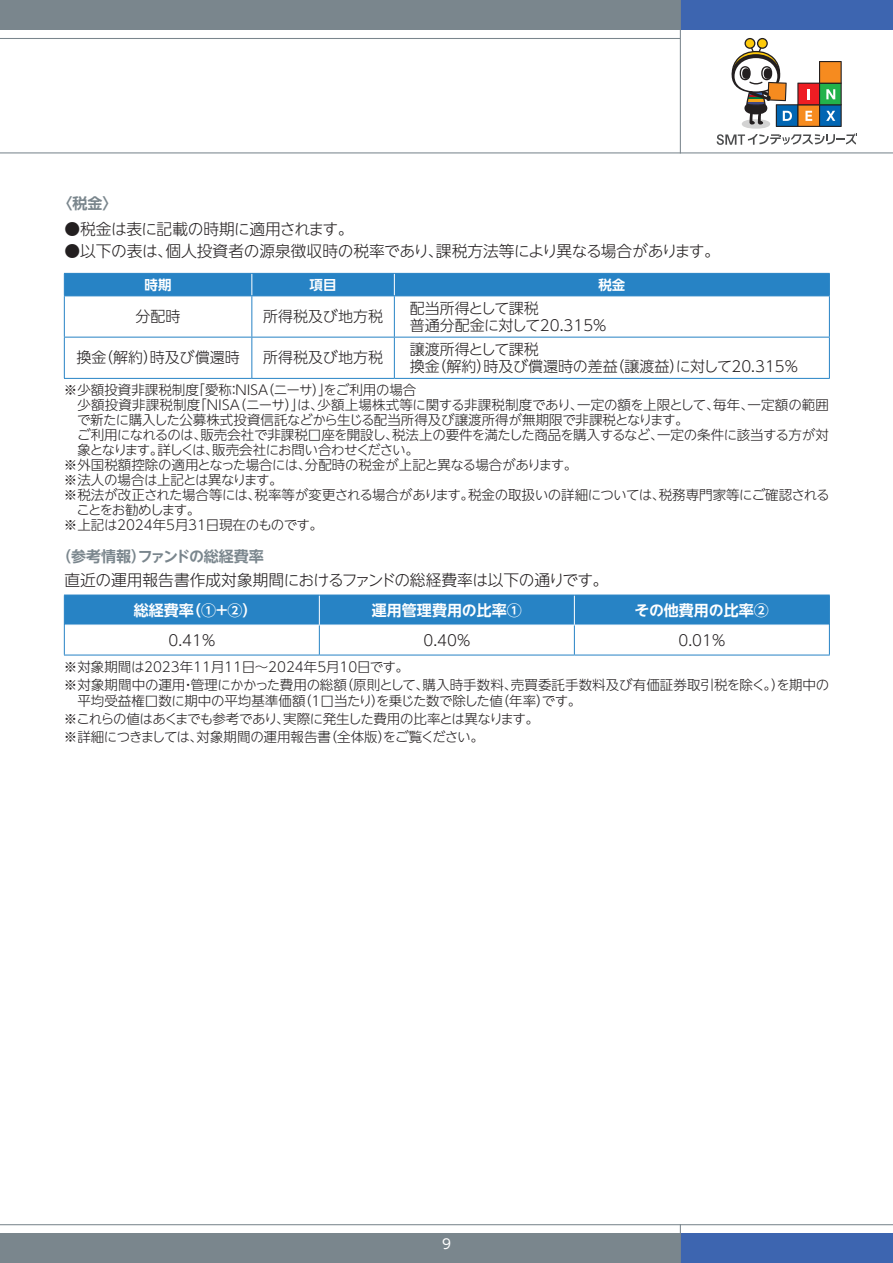
<style>
.page{position:relative;width:893px;height:1263px;background:#fff}
.page>*{position:absolute;margin:0;border:0;box-sizing:border-box;transform-origin:0 0}
.t1{font:300 15.75px "UD Shin Go NT Pro";letter-spacing:-.015em;color:#231f20}
.t2{font:300 15.75px "UD Shin Go NT Pro";letter-spacing:-.035em;color:#231f20}
.t3{font:300 15px/17.2px "UD Shin Go NT Pro";color:#231f20}
.t4{font:700 15px "UD Shin Go NT Pro De";color:#fff}
.t5{font:700 15px "UD Shin Go NT Pro De";color:#7a868d}
.t6{font:300 13.5px/18px "UD Shin Go NT Pro";letter-spacing:-.015em;color:#231f20}
.t7{font:300 13.5px/18px "UD Shin Go NT Pro";letter-spacing:-.035em;color:#231f20}
.t8{font:300 13.5px "UD Shin Go NT Pro";letter-spacing:.01em;color:#231f20}
.t9{font:300 13.5px "UD Shin Go NT Pro";letter-spacing:-.08em;color:#231f20}
.t10{font:300 13.5px "UD Shin Go NT Pro";letter-spacing:-.115em;color:#231f20}
.t11{font:700 13.5px "UD Shin Go NT Pro De";color:#fff}
.t12{font:13.5px "UD Shin Go NT Pro";color:#fff}
</style>
<div class="page">
<hr style="left:0;top:38px;width:893px;height:1px;background:#7a868d">
<div style="left:680px;top:30px;width:213px;height:123px;background:#fff"></div>
<svg style="left:742px;top:119px;width:28px;height:10px"></svg>
<svg style="left:732px;top:38px;width:110px;height:89px"></svg>
<svg style="left:717px;top:134px;width:140px;height:11px"></svg>
<div style="left:0;top:1233px;width:680px;height:30px;background:#7a868d"></div>
<hr style="left:0;top:1224px;width:893px;height:1px;background:#7a868d">
<div style="left:680px;top:1233px;width:213px;height:30px;background:#3d65b0"></div>
<hr style="left:680px;top:1224px;width:1px;height:39px;background:#7a868d">
<div style="left:0;top:0;width:680px;height:30px;background:#7a868d"></div>
<hr style="left:0;top:152px;width:893px;height:1px;background:#7a868d">
<div style="left:680px;top:0;width:213px;height:30px;background:#3d65b0"></div>
<hr style="left:680px;top:0;width:1px;height:153px;background:#7a868d">
<hr style="left:64px;top:296px;width:1px;height:41px;background:#2783c5">
<hr style="left:251px;top:296px;width:1px;height:41px;background:#2783c5">
<hr style="left:394px;top:296px;width:1px;height:41px;background:#2783c5">
<hr style="left:829px;top:296px;width:1px;height:41px;background:#2783c5">
<hr style="left:64px;top:337px;width:188px;height:1px;background:#2783c5">
<hr style="left:64px;top:337px;width:1px;height:41px;background:#2783c5">
<hr style="left:252px;top:337px;width:142px;height:1px;background:#2783c5">
<hr style="left:251px;top:337px;width:1px;height:41px;background:#2783c5">
<hr style="left:394px;top:337px;width:436px;height:1px;background:#2783c5">
<hr style="left:394px;top:337px;width:1px;height:41px;background:#2783c5">
<hr style="left:829px;top:337px;width:1px;height:41px;background:#2783c5">
<hr style="left:64px;top:378px;width:188px;height:1px;background:#2783c5">
<hr style="left:252px;top:378px;width:142px;height:1px;background:#2783c5">
<hr style="left:394px;top:378px;width:436px;height:1px;background:#2783c5">
<div style="left:64px;top:273px;width:766px;height:22px;background:#2783c5"></div>
<hr style="left:64px;top:295px;width:188px;height:1px;background:#2783c5">
<hr style="left:252px;top:295px;width:142px;height:1px;background:#2783c5">
<hr style="left:394px;top:295px;width:436px;height:1px;background:#2783c5">
<div style="left:65px;top:596px;width:764px;height:29px;background:#2783c5"></div>
<hr style="left:319px;top:595px;width:1px;height:30px;background:#fff">
<hr style="left:574px;top:595px;width:1px;height:30px;background:#fff">
<hr style="left:64px;top:595px;width:255px;height:1px;background:#2783c5">
<hr style="left:64px;top:595px;width:1px;height:30px;background:#2783c5">
<hr style="left:319px;top:595px;width:255px;height:1px;background:#2783c5">
<hr style="left:574px;top:595px;width:256px;height:1px;background:#2783c5">
<hr style="left:829px;top:595px;width:1px;height:30px;background:#2783c5">
<hr style="left:64px;top:625px;width:1px;height:30px;background:#2783c5">
<hr style="left:829px;top:625px;width:1px;height:30px;background:#2783c5">
<hr style="left:64px;top:655px;width:255px;height:1px;background:#2783c5">
<hr style="left:319px;top:655px;width:255px;height:1px;background:#2783c5">
<hr style="left:574px;top:655px;width:256px;height:1px;background:#2783c5">
<hr style="left:319px;top:625px;width:1px;height:30px;background:#2783c5">
<hr style="left:574px;top:625px;width:1px;height:30px;background:#2783c5">
<p class="t5" style="left:57px;top:191px;width:61px">〈税金〉</p>
<p class="t2" style="left:64px;top:216px;width:291px">●税金は表に記載の時期に適用されます。</p>
<p class="t1" style="left:64px;top:239px;width:657px">●以下の表は、個人投資者の源泉徴収時の税率であり、課税方法等により異なる場合があります。</p>
<p class="t11" style="left:145px;top:274px;width:28px">時期</p>
<p class="t11" style="left:310px;top:274px;width:28px">項目</p>
<p class="t11" style="left:598px;top:274px;width:28px">税金</p>
<p class="t3" style="left:136px;top:307px;width:46px">分配時</p>
<p class="t3" style="left:263px;top:307px;width:121px">所得税及び地方税</p>
<p class="t3" style="left:410px;top:299px;width:198px">配当所得として課税<br>普通分配金に対して20.315%</p>
<p class="t3" style="left:76px;top:349px;width:165px">換金（解約）時及び償還時</p>
<p class="t3" style="left:263px;top:349px;width:121px">所得税及び地方税</p>
<p class="t3" style="left:410px;top:340px;width:390px">譲渡所得として課税<br>換金（解約）時及び償還時の差益（譲渡益）に対して20.315%</p>
<p class="t6" style="left:64px;top:380px;width:354px">※少額投資非課税制度「愛称：NISA（ニーサ）」をご利用の場合</p>
<p class="t8" style="left:77px;top:394px;width:753px">少額投資非課税制度「NISA（ニーサ）」は、少額上場株式等に関する非課税制度であり、一定の額を上限として、毎年、一定額の範囲</p>
<p class="t6" style="left:77px;top:410px;width:613px">で新たに購入した公募株式投資信託などから生じる配当所得及び譲渡所得が無期限で非課税となります。</p>
<p class="t7" style="left:77px;top:425px;width:753px">ご利用になれるのは、販売会社で非課税口座を開設し、税法上の要件を満たした商品を購入するなど、一定の条件に該当する方が対</p>
<p class="t9" style="left:77px;top:439px;width:343px">象となります。詳しくは、販売会社にお問い合わせください。</p>
<p class="t6" style="left:64px;top:455px;width:515px">※外国税額控除の適用となった場合には、分配時の税金が上記と異なる場合があります。</p>
<p class="t6" style="left:64px;top:470px;width:220px">※法人の場合は上記とは異なります。</p>
<p class="t6" style="left:64px;top:485px;width:767px">※税法が改正された場合等には、税率等が変更される場合があります。税金の取扱いの詳細については、税務専門家等にご確認される</p>
<p class="t10" style="left:77px;top:499px;width:125px">ことをお勧めします。</p>
<p class="t6" style="left:64px;top:515px;width:261px">※上記は2024年5月31日現在のものです。</p>
<p class="t5" style="left:56px;top:545px;width:209px">（参考情報）ファンドの総経費率</p>
<p class="t1" style="left:64px;top:567px;width:545px">直近の運用報告書作成対象期間におけるファンドの総経費率は以下の通りです。</p>
<p class="t4" style="left:134px;top:598px;width:125px">総経費率（①+②）</p>
<p class="t4" style="left:372px;top:598px;width:151px">運用管理費用の比率①</p>
<p class="t4" style="left:635px;top:598px;width:136px">その他費用の比率②</p>
<p class="t3" style="left:168px;top:631px;width:48px">0.41%</p>
<p class="t3" style="left:423px;top:631px;width:48px">0.40%</p>
<p class="t3" style="left:678px;top:631px;width:48px">0.01%</p>
<p class="t6" style="left:64px;top:657px;width:767px">※対象期間は2023年11月11日～2024年5月10日です。<br>※対象期間中の運用・管理にかかった費用の総額（原則として、購入時手数料、売買委託手数料及び有価証券取引税を除く。）を期中の</p>
<p class="t7" style="left:64px;top:691px;width:519px;text-indent:14px">平均受益権口数に期中の平均基準価額（1口当たり）を乗じた数で除した値（年率）です。※これらの値はあくまでも参考であり、実際に発生した費用の比率とは異なります。<br>※詳細につきましては、対象期間の運用報告書（全体版）をご覧ください。</p>
<p class="t12" style="left:442px;top:1233px;width:10px">9</p>
</div>
